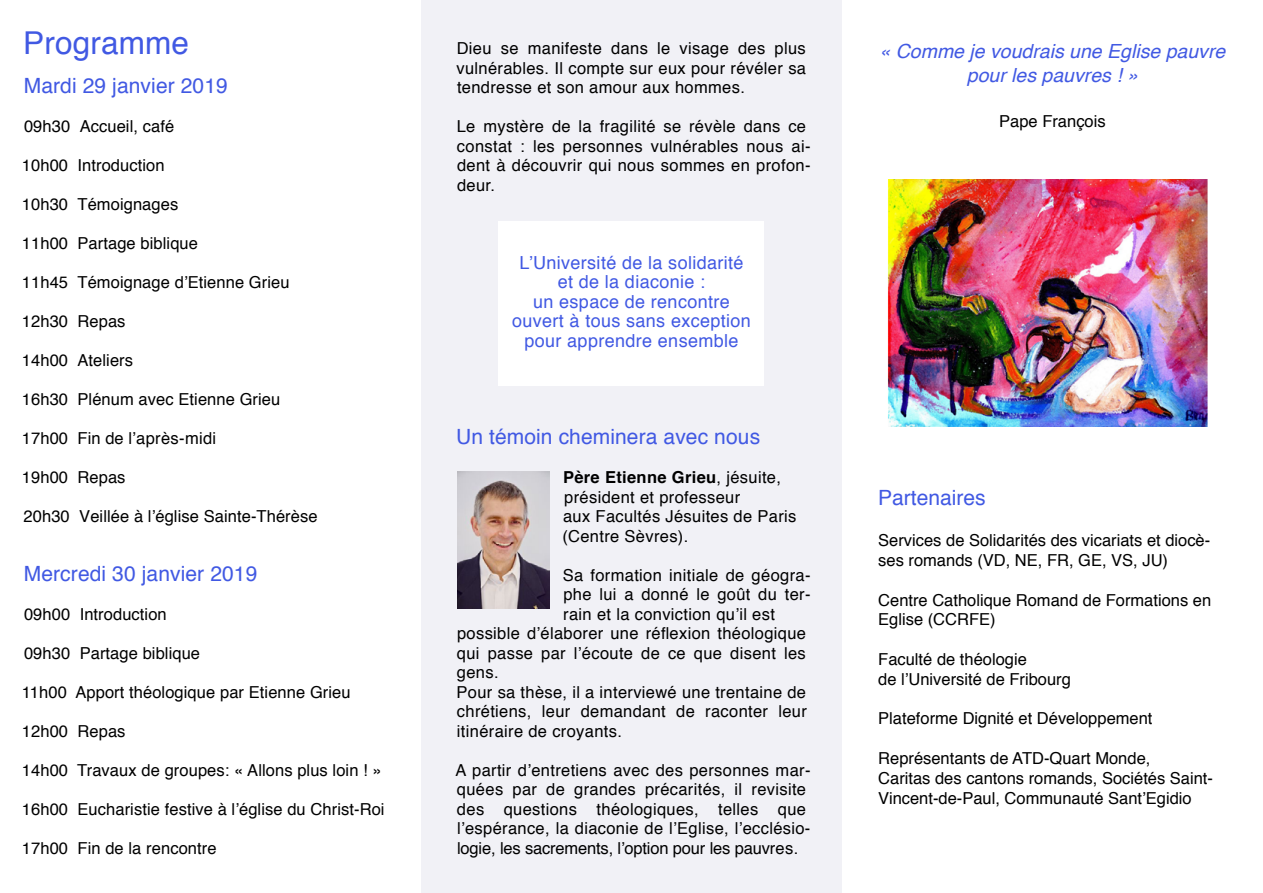
<style>
.page{position:relative;width:1263px;height:893px;background:#fff}
.page>*{position:absolute;margin:0;border:0;box-sizing:border-box;transform-origin:0 0}
.t1{font:31.5px "Helvetica";letter-spacing:.005em;color:#4159e3}
.t2{font:21px "Helvetica";letter-spacing:.005em;color:#4159e3}
.t3{font:italic 19.5px/23.4px "Helvetica";color:#4159e3;text-align:center}
.t4{font:18px/19.5px "Helvetica";letter-spacing:.02em;color:#4159e3;text-align:center}
.t5{font:16.5px/19.5px "Helvetica";letter-spacing:.005em;color:#000}
.s1{font-weight:700}
</style>
<div class="page">
<div style="left:421px;top:0;width:421px;height:893px;background:#f1f1f6"></div>
<img style="left:457px;top:471px;width:93px;height:138px">
<img style="left:887px;top:180px;width:321px;height:247px">
<div style="left:499px;top:221px;width:265px;height:165px;background:#fff"></div>
<h1 class="t1" style="left:23px;top:19px;width:167px">Programme</h1>
<p class="t2" style="left:24px;top:69px;width:206px">Mardi 29 janvier 2019</p>
<p class="t5" style="left:24px;top:117px;width:152px">09h30 Accueil, café</p>
<p class="t5" style="left:22px;top:156px;width:144px">10h00 Introduction</p>
<p class="t5" style="left:22px;top:195px;width:158px">10h30 Témoignages</p>
<p class="t5" style="left:22px;top:234px;width:178px">11h00 Partage biblique</p>
<p class="t5" style="left:22px;top:273px;width:269px">11h45 Témoignage d’Etienne Grieu</p>
<p class="t5" style="left:22px;top:312px;width:105px">12h30 Repas</p>
<p class="t5" style="left:22px;top:351px;width:113px">14h00 Ateliers</p>
<p class="t5" style="left:22px;top:390px;width:260px">16h30 Plénum avec Etienne Grieu</p>
<p class="t5" style="left:22px;top:429px;width:196px">17h00 Fin de l’après-midi</p>
<p class="t5" style="left:22px;top:468px;width:105px">19h00 Repas</p>
<p class="t5" style="left:24px;top:507px;width:295px">20h30 Veillée à l’église Sainte-Thérèse</p>
<p class="t2" style="left:24px;top:557px;width:235px">Mercredi 30 janvier 2019</p>
<p class="t5" style="left:24px;top:604px;width:144px">09h00 Introduction</p>
<p class="t5" style="left:24px;top:643px;width:178px">09h30 Partage biblique</p>
<p class="t5" style="left:22px;top:682px;width:330px">11h00 Apport théologique par Etienne Grieu</p>
<p class="t5" style="left:22px;top:721px;width:105px">12h00 Repas</p>
<p class="t5" style="left:22px;top:760px;width:361px">14h00 Travaux de groupes: « Allons plus loin ! »</p>
<p class="t5" style="left:22px;top:799px;width:364px">16h00 Eucharistie festive à l’église du Christ-Roi</p>
<p class="t5" style="left:22px;top:838px;width:196px">17h00 Fin de la rencontre</p>
<p class="t5" style="left:456px;top:39px;width:351px;text-align:justify">Dieu se manifeste dans le visage des plus vulnérables. Il compte sur eux pour révéler sa tendresse et son amour aux hommes.</p>
<p class="t5" style="left:457px;top:117px;width:355px">Le mystère de la fragilité se révèle dans ce constat : les personnes vulnérables nous ai&shy;dent à découvrir qui nous sommes en profon&shy;deur.</p>
<p class="t4" style="left:512px;top:253px;width:240px">L’Université de la solidarité et de la diaconie :<br>un espace de rencontre ouvert à tous sans exception pour apprendre ensemble</p>
<p class="t2" style="left:456px;top:420px;width:306px">Un témoin cheminera avec nous</p>
<p class="t5" style="left:562px;top:468px;width:236px"><span class="s1">Père Etienne Grieu</span>, jésuite, président et professeur<br>aux Facultés Jésuites de Paris (Centre Sèvres).</p>
<p class="t5" style="left:563px;top:565px;width:249px">Sa formation initiale de géogra-</p>
<p class="t5" style="left:563px;top:585px;width:249px">phe lui a donné le goût du ter-</p>
<p class="t5" style="left:563px;top:604px;width:213px">rain et la conviction qu’il est</p>
<p class="t5" style="left:457px;top:624px;width:350px">possible d’élaborer une réflexion théologique</p>
<p class="t5" style="left:457px;top:643px;width:350px">qui passe par l’écoute de ce que disent les</p>
<p class="t5" style="left:457px;top:663px;width:43px">gens.</p>
<p class="t5" style="left:457px;top:682px;width:351px">Pour sa thèse, il a interviewé une trentaine de</p>
<p class="t5" style="left:457px;top:702px;width:351px">chrétiens, leur demandant de raconter leur</p>
<p class="t5" style="left:457px;top:722px;width:166px">itinéraire de croyants.</p>
<p class="t5" style="left:456px;top:761px;width:356px">A partir d’entretiens avec des personnes mar&shy;quées par de grandes précarités, il revisite des questions théologiques, telles que l’espérance, la diaconie de l’Eglise, l’ecclésio&shy;logie, les sacrements, l’option pour les pauvres.</p>
<p class="t3" style="left:879px;top:40px;width:347px">« Comme je voudrais une Eglise pauvre pour les pauvres ! »</p>
<p class="t5" style="left:999px;top:111px;width:108px">Pape François</p>
<p class="t2" style="left:878px;top:481px;width:109px">Partenaires</p>
<p class="t5" style="left:878px;top:531px;width:333px">Services de Solidarités des vicariats et diocè&shy;ses romands (VD, NE, FR, GE, VS, JU)</p>
<p class="t5" style="left:878px;top:590px;width:334px">Centre Catholique Romand de Formations en<br>Eglise (CCRFE)</p>
<p class="t5" style="left:878px;top:650px;width:194px">Faculté de théologie<br>de l’Université de Fribourg</p>
<p class="t5" style="left:878px;top:709px;width:276px">Plateforme Dignité et Développement</p>
<p class="t5" style="left:878px;top:749px;width:336px">Représentants de ATD-Quart Monde,<br>Caritas des cantons romands, Sociétés Saint-<br>Vincent-de-Paul, Communauté Sant’Egidio</p>
</div>
